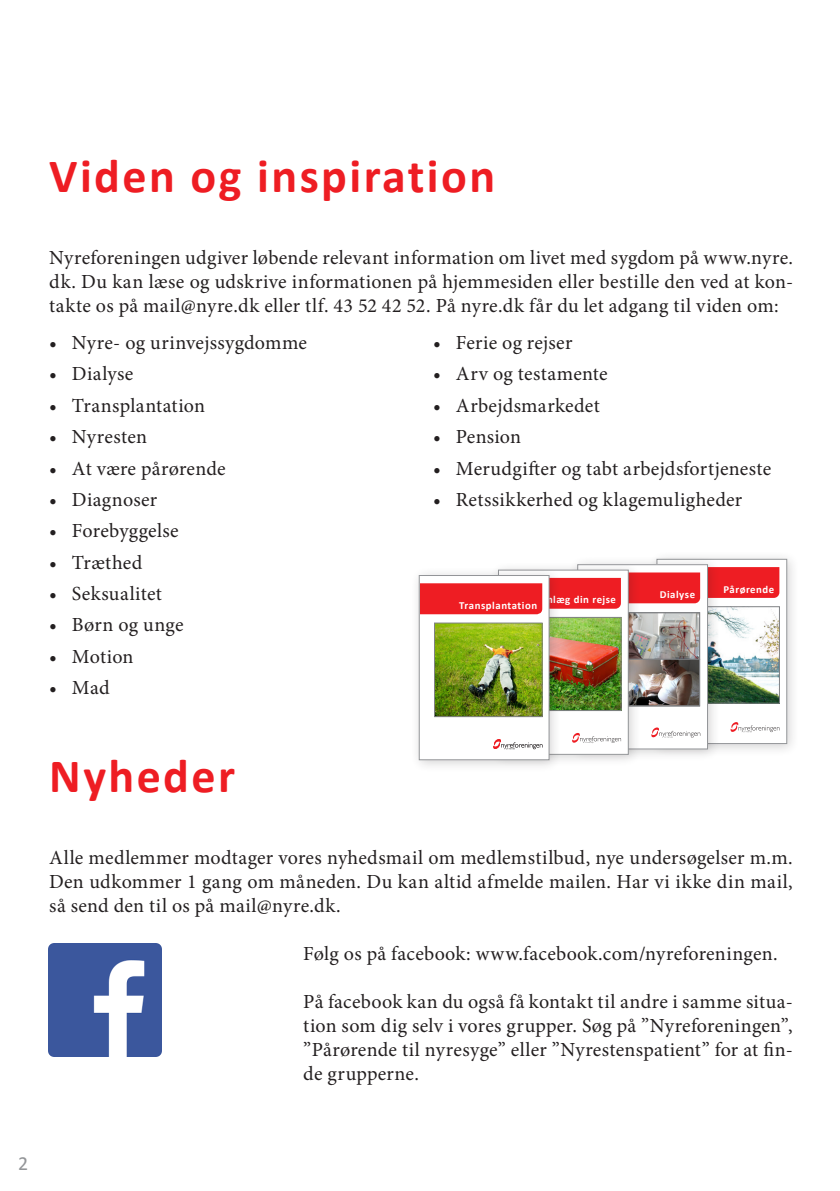
<style>
.page{position:relative;width:840px;height:1191px;background:#fff}
.page>*{position:absolute;margin:0;border:0;box-sizing:border-box;transform-origin:0 0}
.Roed_overskrift{font:700 48px "Calibri";letter-spacing:.05em;color:#ee1d23}
.t1{font:20px/24px "Minion Pro";letter-spacing:.015em;color:#231f20;text-align:justify}
.t2{font:20px "Calibri";color:#939598}
.t3{font:700 10.8px "Calibri";letter-spacing:.045em;color:#fff}
</style>
<div class="page">
<img style="left:49px;top:944px;width:112px;height:112px">
<div style="left:647px;top:550px;width:152px;height:207px;background:#231f20;opacity:.2"></div>
<div style="left:656px;top:559px;width:130px;height:184px;background:#fff"></div>
<svg style="left:730px;top:722px;width:49px;height:10px"></svg>
<img style="left:720px;top:614px;width:57px;height:87px">
<div style="left:672px;top:606px;width:107px;height:97px;border:1px solid #808285"></div>
<div style="left:568px;top:555px;width:152px;height:207px;background:#231f20;opacity:.2"></div>
<div style="left:577px;top:564px;width:130px;height:185px;background:#fff"></div>
<svg style="left:651px;top:727px;width:49px;height:11px"></svg>
<img style="left:641px;top:614px;width:56px;height:90px">
<div style="left:592px;top:612px;width:107px;height:47px;border:1px solid #808285"></div>
<div style="left:592px;top:659px;width:107px;height:47px;border:1px solid #808285"></div>
<div style="left:592px;top:612px;width:107px;height:94px;border:1px solid #808285"></div>
<div style="left:577px;top:564px;width:130px;height:185px;border:1px solid #939598"></div>
<div style="left:489px;top:561px;width:152px;height:206px;background:#231f20;opacity:.2"></div>
<div style="left:498px;top:570px;width:130px;height:184px;background:#fff"></div>
<svg style="left:572px;top:733px;width:48px;height:10px"></svg>
<img style="left:561px;top:619px;width:57px;height:89px">
<div style="left:513px;top:617px;width:107px;height:93px;border:1px solid #808285"></div>
<div style="left:410px;top:566px;width:151px;height:207px;background:#231f20;opacity:.2"></div>
<div style="left:419px;top:575px;width:129px;height:184px;background:#fff"></div>
<svg style="left:493px;top:739px;width:49px;height:10px"></svg>
<svg style="left:420px;top:567px;width:359px;height:47px"></svg>
<img style="left:436px;top:625px;width:104px;height:89px">
<div style="left:434px;top:623px;width:108px;height:93px;border:1px solid #808285"></div>
<div style="left:419px;top:575px;width:130px;height:185px;border:1px solid #939598"></div>
<p class="Roed_overskrift" style="left:49px;top:145px;width:447px">Viden og inspiration</p>
<p class="t1" style="left:49px;top:246px;width:745px">Nyreforeningen udgiver løbende relevant information om livet med sygdom på www.nyre. dk. Du kan læse og udskrive informationen på hjemmesiden eller bestille den ved at kon&shy;takte os på mail@nyre.dk eller tlf. 43 52 42 52. På nyre.dk får du let adgang til viden om:</p>
<p class="t1" style="left:49px;top:331px;width:259px">• Nyre- og urinvejssygdomme</p>
<p class="t1" style="left:49px;top:362px;width:86px">• Dialyse</p>
<p class="t1" style="left:49px;top:393px;width:157px">• Transplantation</p>
<p class="t1" style="left:49px;top:425px;width:99px">• Nyresten</p>
<p class="t1" style="left:49px;top:456px;width:178px">• At være pårørende</p>
<p class="t1" style="left:49px;top:487px;width:109px">• Diagnoser</p>
<p class="t1" style="left:49px;top:519px;width:131px">• Forebyggelse</p>
<p class="t1" style="left:49px;top:550px;width:94px">• Træthed</p>
<p class="t1" style="left:49px;top:581px;width:114px">• Seksualitet</p>
<p class="t1" style="left:49px;top:613px;width:136px">• Børn og unge</p>
<p class="t1" style="left:49px;top:644px;width:86px">• Motion</p>
<p class="t1" style="left:49px;top:675px;width:62px">• Mad</p>
<p class="t1" style="left:433px;top:331px;width:141px">• Ferie og rejser</p>
<p class="t1" style="left:433px;top:362px;width:176px">• Arv og testamente</p>
<p class="t1" style="left:433px;top:393px;width:168px">• Arbejdsmarkedet</p>
<p class="t1" style="left:433px;top:425px;width:89px">• Pension</p>
<p class="t1" style="left:433px;top:456px;width:339px">• Merudgifter og tabt arbejdsfortjeneste</p>
<p class="t1" style="left:433px;top:487px;width:310px">• Retssikkerhed og klagemuligheder</p>
<p class="t3" style="left:723px;top:581px;width:52px">Pårørende</p>
<p class="t3" style="left:659px;top:586px;width:37px">Dialyse</p>
<p class="t3" style="left:532px;top:592px;width:85px">Planlæg din rejse</p>
<p class="t3" style="left:459px;top:597px;width:79px">Transplantation</p>
<p class="Roed_overskrift" style="left:49px;top:745px;width:187px">Nyheder</p>
<p class="t1" style="left:49px;top:846px;width:744px">Alle medlemmer modtager vores nyhedsmail om medlemstilbud, nye undersøgelser m.m.<br>Den udkommer 1 gang om måneden. Du kan altid afmelde mailen. Har vi ikke din mail, så send den til os på mail@nyre.dk.</p>
<p class="t1" style="left:303px;top:942px;width:475px">Følg os på facebook: www.facebook.com/nyreforeningen.</p>
<p class="t1" style="left:303px;top:990px;width:490px">På facebook kan du også få kontakt til andre i samme situa&shy;tion som dig selv i vores grupper. Søg på ”Nyreforeningen”, ”Pårørende til nyresyge” eller ”Nyrestenspatient” for at fin&shy;de grupperne.</p>
<p class="t2" style="left:18px;top:1150px;width:12px">2</p>
</div>
